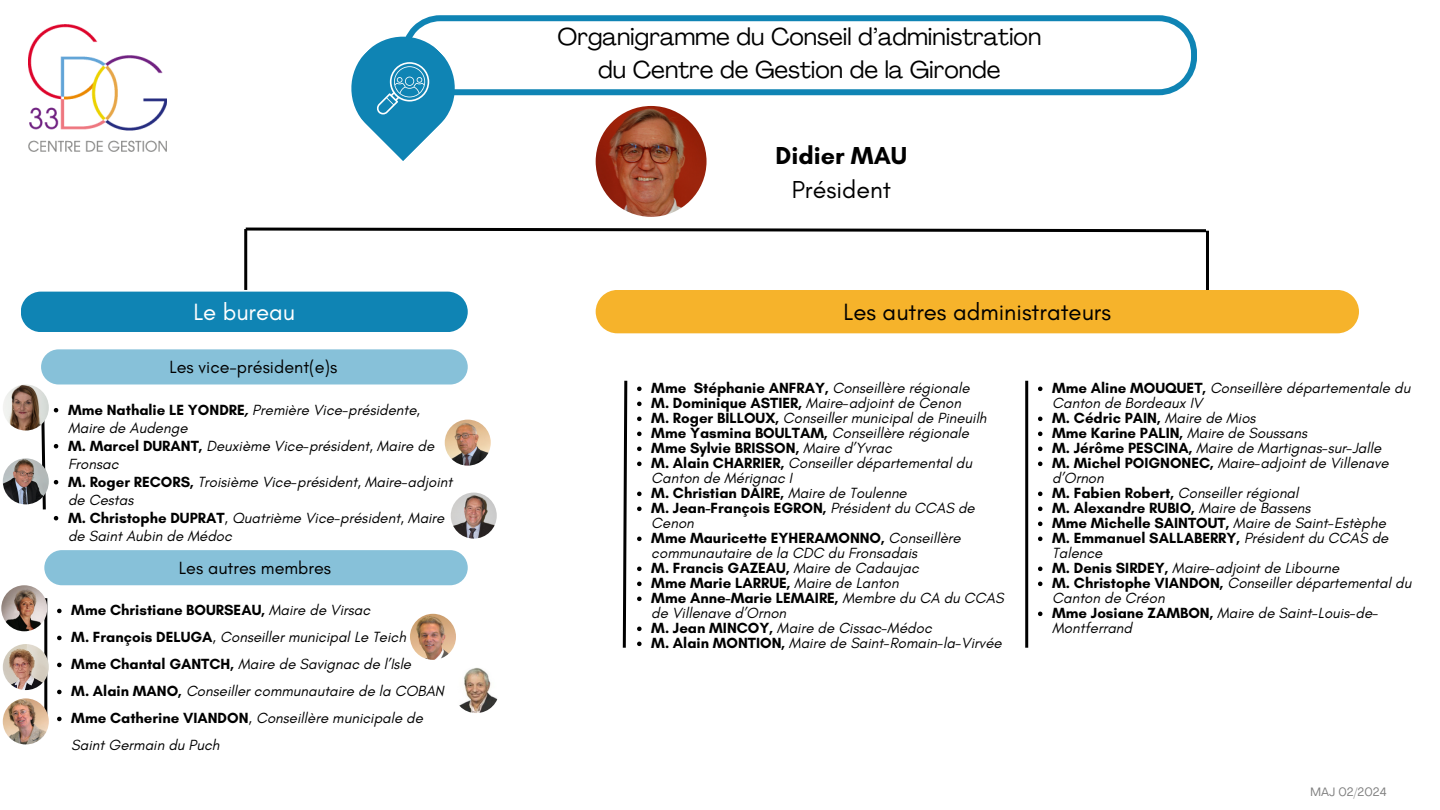
<style>
.page{position:relative;width:1440px;height:810px;background:#fff}
.page>*{position:absolute;margin:0;border:0;box-sizing:border-box;transform-origin:0 0}
.t1{font:700 25px/34.5px "Glacial Indifference";color:#000;text-align:center}
.t2{font:24px/33px "Agrandir";color:#000;text-align:center}
.t3{font:24px "Glacial Indifference";color:#000}
.t4{font:24px "Glacial Indifference";color:#fff}
.t5{font:18px "Glacial Indifference";color:#000}
.t6{font:italic 15px/15px "Glacial Indifference";color:#000}
.t7{font:700 15px "Glacial Indifference";color:#000}
.t8{font:12px "Agrandir";color:#7f7f7f}
.s1{font-weight:700;font-style:normal}
.s2{font-weight:400;font-style:italic}
.s3{font-style:normal}
.s4{font-weight:400}
</style>
<div class="page">
<hr style="left:1206px;top:231px;width:3px;height:61px;background:#000">
<svg style="left:245px;top:227px;width:964px;height:7px"></svg>
<hr style="left:244px;top:229px;width:3px;height:61px;background:#000">
<div style="left:21px;top:292px;width:447px;height:40px;background:#0f84b4"></div>
<div style="left:596px;top:290px;width:763px;height:43px;background:#f6b32b"></div>
<img style="left:28px;top:25px;width:139px;height:127px">
<svg style="left:408px;top:15px;width:789px;height:80px"></svg>
<svg style="left:351px;top:32px;width:109px;height:129px"></svg>
<svg style="left:622px;top:380px;width:6px;height:268px"></svg>
<svg style="left:40px;top:395px;width:7px;height:115px"></svg>
<div style="left:41px;top:349px;width:427px;height:36px;background:#87c1d9;border-radius:18px"></div>
<hr style="left:44px;top:598px;width:3px;height:123px;background:#000">
<div style="left:44px;top:550px;width:424px;height:35px;background:#87c1d9;border-radius:18px"></div>
<hr style="left:1025px;top:381px;width:3px;height:267px;background:#000">
<img style="left:596px;top:106px;width:111px;height:111px;border-radius:50%">
<svg style="left:637px;top:387px;width:5px;height:4px"></svg>
<svg style="left:637px;top:402px;width:5px;height:4px"></svg>
<svg style="left:637px;top:417px;width:5px;height:4px"></svg>
<svg style="left:637px;top:432px;width:5px;height:4px"></svg>
<svg style="left:637px;top:447px;width:5px;height:4px"></svg>
<svg style="left:637px;top:462px;width:5px;height:4px"></svg>
<svg style="left:637px;top:492px;width:5px;height:4px"></svg>
<svg style="left:637px;top:507px;width:5px;height:4px"></svg>
<svg style="left:637px;top:537px;width:5px;height:4px"></svg>
<svg style="left:637px;top:567px;width:5px;height:4px"></svg>
<svg style="left:637px;top:582px;width:5px;height:4px"></svg>
<svg style="left:637px;top:597px;width:5px;height:4px"></svg>
<svg style="left:637px;top:627px;width:5px;height:4px"></svg>
<svg style="left:637px;top:642px;width:5px;height:4px"></svg>
<svg style="left:54px;top:408px;width:4px;height:4px"></svg>
<svg style="left:54px;top:444px;width:4px;height:4px"></svg>
<svg style="left:54px;top:480px;width:4px;height:4px"></svg>
<svg style="left:54px;top:516px;width:4px;height:4px"></svg>
<svg style="left:57px;top:609px;width:5px;height:4px"></svg>
<svg style="left:57px;top:636px;width:5px;height:4px"></svg>
<svg style="left:57px;top:663px;width:5px;height:4px"></svg>
<svg style="left:57px;top:690px;width:5px;height:4px"></svg>
<svg style="left:57px;top:717px;width:5px;height:4px"></svg>
<svg style="left:1038px;top:387px;width:4px;height:4px"></svg>
<svg style="left:1038px;top:417px;width:4px;height:4px"></svg>
<svg style="left:1038px;top:432px;width:4px;height:4px"></svg>
<svg style="left:1038px;top:447px;width:4px;height:4px"></svg>
<svg style="left:1038px;top:462px;width:4px;height:4px"></svg>
<svg style="left:1038px;top:492px;width:4px;height:4px"></svg>
<svg style="left:1038px;top:507px;width:4px;height:4px"></svg>
<svg style="left:1038px;top:522px;width:4px;height:4px"></svg>
<svg style="left:1038px;top:537px;width:4px;height:4px"></svg>
<svg style="left:1038px;top:567px;width:4px;height:4px"></svg>
<svg style="left:1038px;top:582px;width:4px;height:4px"></svg>
<svg style="left:1038px;top:612px;width:4px;height:4px"></svg>
<img style="left:3px;top:385px;width:46px;height:46px;border-radius:50%">
<img style="left:445px;top:420px;width:46px;height:46px;border-radius:50%">
<img style="left:3px;top:458px;width:46px;height:46px;border-radius:50%">
<img style="left:451px;top:493px;width:46px;height:46px;border-radius:50%">
<img style="left:1px;top:585px;width:46px;height:46px;border-radius:50%">
<img style="left:3px;top:644px;width:46px;height:46px;border-radius:50%">
<img style="left:410px;top:614px;width:46px;height:46px;border-radius:50%">
<img style="left:453px;top:667px;width:46px;height:46px;border-radius:50%">
<img style="left:3px;top:698px;width:46px;height:46px;border-radius:50%">
<p class="t4" style="left:193px;top:297px;width:103px">Le bureau</p>
<p class="t5" style="left:169px;top:356px;width:169px">Les vice-président(e)s</p>
<p class="t6" style="left:68px;top:400px;width:354px;line-height:18px"><span class="s1">Mme Nathalie LE YONDRE,</span> Première Vice-présidente,<br>Maire de Audenge</p>
<p class="t6" style="left:68px;top:436px;width:368px;line-height:18px"><span class="s1">M. Marcel DURANT,</span> Deuxième Vice-président, Maire de<br>Fronsac</p>
<p class="t6" style="left:68px;top:472px;width:386px;line-height:18px"><span class="s1">M. Roger RECORS,</span> Troisième Vice-président, Maire-adjoint de Cestas</p>
<p class="t6" style="left:68px;top:508px;width:378px;line-height:18px"><span class="s1">M. Christophe DUPRAT</span>, Quatrième Vice-président, Maire de Saint Aubin de Médoc</p>
<h1 class="t5" style="left:179px;top:557px;width:154px">Les autres membres</h1>
<p class="t7" style="left:71px;top:601px;width:301px">Mme Christiane BOURSEAU, <span class="s2">Maire de Virsac</span></p>
<p class="t6" style="left:71px;top:630px;width:336px"><span class="s1">M. François DELUGA</span><span class="s3">,</span> Conseiller municipal Le Teich</p>
<p class="t6" style="left:71px;top:657px;width:341px"><span class="s1">Mme Chantal GANTCH,</span> Maire de Savignac de l’Isle</p>
<p class="t6" style="left:71px;top:684px;width:374px"><span class="s1">M. Alain MANO,</span> Conseiller communautaire de la COBAN</p>
<p class="t6" style="left:71px;top:705px;width:353px;line-height:27px"><span class="s1">Mme Catherine VIANDON</span><span class="s3">,</span> Conseillère municipale de<br>Saint Germain du Puch</p>
<p class="t2" style="left:558px;top:22px;width:485px">Organigramme du Conseil d’administration du Centre de Gestion de la Gironde</p>
<h2 class="t1" style="left:776px;top:138px;width:133px">Didier MAU<br><span class="s4">Président</span></h2>
<h1 class="t3" style="left:844px;top:297px;width:269px">Les autres administrateurs</h1>
<p class="t6" style="left:651px;top:381px;width:320px"><span class="s1">Mme Stéphanie ANFRAY,</span> Conseillère régionale</p>
<p class="t6" style="left:651px;top:396px;width:311px"><span class="s1">M. Dominique ASTIER,</span> Maire-adjoint de Cenon</p>
<p class="t6" style="left:651px;top:411px;width:337px"><span class="s1">M. Roger BILLOUX,</span> Conseiller municipal de Pineuilh</p>
<p class="t6" style="left:651px;top:426px;width:319px"><span class="s1">Mme Yasmina BOULTAM,</span> Conseillère régionale</p>
<p class="t7" style="left:651px;top:439px;width:242px">Mme Sylvie BRISSON, <span class="s2">Maire d’Yvrac</span></p>
<p class="t6" style="left:651px;top:456px;width:322px"><span class="s1">M. Alain CHARRIER,</span> Conseiller départemental du<br>Canton de Mérignac I</p>
<p class="t7" style="left:651px;top:484px;width:257px">M. Christian DAIRE, <span class="s2">Maire de Toulenne</span></p>
<p class="t6" style="left:651px;top:501px;width:325px"><span class="s1">M. Jean-François EGRON,</span> Président du CCAS de<br>Cenon</p>
<h2 class="t6" style="left:651px;top:531px;width:311px"><span class="s1">Mme Mauricette EYHERAMONNO,</span> Conseillère communautaire de la CDC du Fronsadais</h2>
<p class="t7" style="left:651px;top:559px;width:269px">M. Francis GAZEAU, <span class="s2">Maire de Cadaujac</span></p>
<p class="t7" style="left:651px;top:574px;width:249px">Mme Marie LARRUE, <span class="s2">Maire de Lanton</span></p>
<p class="t6" style="left:651px;top:591px;width:354px"><span class="s1">Mme Anne-Marie LEMAIRE,</span> Membre du CA du CCAS de Villenave d’Ornon</p>
<p class="t6" style="left:651px;top:621px;width:282px"><span class="s1">M. Jean MINCOY,</span> Maire de Cissac-Médoc</p>
<p class="t6" style="left:651px;top:636px;width:352px"><span class="s1">M. Alain MONTION,</span> Maire de Saint-Romain-la-Virvée</p>
<p class="t6" style="left:1052px;top:381px;width:360px"><span class="s1">Mme Aline MOUQUET,</span> Conseillère départementale du<br>Canton de Bordeaux IV</p>
<p class="t7" style="left:1052px;top:409px;width:205px">M. Cédric PAIN, <span class="s2">Maire de Mios</span></p>
<p class="t7" style="left:1052px;top:424px;width:256px">Mme Karine PALIN, <span class="s2">Maire de Soussans</span></p>
<p class="t6" style="left:1052px;top:441px;width:330px"><span class="s1">M. Jérôme PESCINA,</span> Maire de Martignas-sur-Jalle</p>
<p class="t6" style="left:1052px;top:456px;width:338px"><span class="s1">M. Michel POIGNONEC,</span> Maire-adjoint de Villenave d’Ornon</p>
<p class="t6" style="left:1052px;top:486px;width:248px"><span class="s1">M. Fabien Robert,</span> Conseiller régional</p>
<p class="t7" style="left:1052px;top:499px;width:260px">M. Alexandre RUBIO, <span class="s2">Maire de Bassens</span></p>
<p class="t7" style="left:1052px;top:514px;width:335px">Mme Michelle SAINTOUT, <span class="s2">Maire de Saint-Estèphe</span></p>
<p class="t6" style="left:1052px;top:531px;width:338px"><span class="s1">M. Emmanuel SALLABERRY,</span> Président du CCAS de<br>Talence</p>
<p class="t6" style="left:1052px;top:561px;width:288px"><span class="s1">M. Denis SIRDEY,</span> Maire-adjoint de Libourne</p>
<p class="t6" style="left:1052px;top:576px;width:361px"><span class="s1">M. Christophe VIANDON,</span> Conseiller départemental du<br>Canton de Créon</p>
<p class="t6" style="left:1052px;top:606px;width:328px"><span class="s1">Mme Josiane ZAMBON,</span> Maire de Saint-Louis-de-<br>Montferrand</p>
<p class="t8" style="left:1311px;top:787px;width:77px">MAJ 02/2024</p>
</div>
